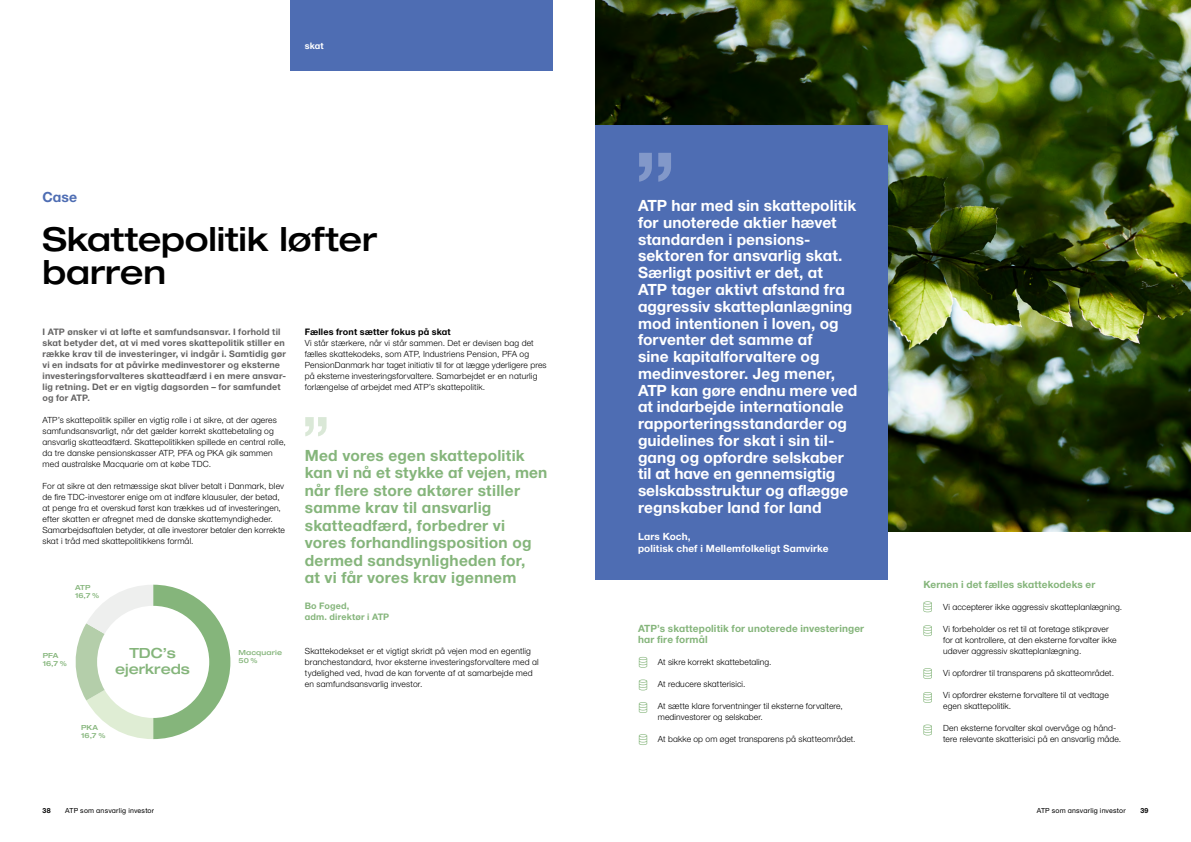
<style>
.page{position:relative;width:1191px;height:842px;background:#fff}
.page>*{position:absolute;margin:0;border:0;box-sizing:border-box;transform-origin:0 0}
.t1{font:700 90px "Helvetica Neue ATP Body";color:#fff}
.t2{font:700 60px "Helvetica Neue ATP Body";color:#85b57b}
.t3{font:500 33px/33px "Helvetica Neue ATP Head";letter-spacing:-.005em;color:#000}
.t4{font:700 15.5px/16.8px "Helvetica Neue ATP Body";letter-spacing:.005em;color:#fff}
.t5{font:700 15.5px/17.5px "Helvetica Neue ATP Body";letter-spacing:.015em;color:#85b57b}
.t6{font:500 14px/16px "Helvetica Neue ATP Head";letter-spacing:-.005em;color:#85b57b;text-align:center}
.t7{font:700 14px "Helvetica Neue ATP Body";color:#4e6db3}
.t8{font:700 10px/11px "Helvetica Neue ATP Body";letter-spacing:.015em;color:#85b57b}
.t9{font:700 10px/12px "Helvetica Neue ATP Body";letter-spacing:.015em;color:#fff}
.t10{font:700 9px/11px "Helvetica Neue ATP Body";letter-spacing:.02em;color:#646363}
.t11{font:700 9px "Helvetica Neue ATP Body";letter-spacing:.015em;color:#000}
.t12{font:700 9px/11px "Helvetica Neue ATP Body";letter-spacing:.02em;color:#85b57b}
.t13{font:700 9px "Helvetica Neue ATP Body";color:#fff}
.t14{font:300 8.5px/11px "Helvetica Neue ATP Body";letter-spacing:.015em;color:#000}
.t15{font:7px "Helvetica Neue ATP Body";letter-spacing:.025em;color:#000}
.t16{font:500 7px/8px "Helvetica Neue ATP Head";letter-spacing:.015em;color:#85b57b}
.t17{font:700 7px "Helvetica Neue ATP Body";color:#000}
</style>
<div class="page">
<img style="left:595px;top:0;width:596px;height:532px">
<svg style="left:639px;top:657px;width:8px;height:11px"></svg>
<svg style="left:923px;top:601px;width:9px;height:11px"></svg>
<svg style="left:639px;top:679px;width:8px;height:11px"></svg>
<svg style="left:923px;top:625px;width:9px;height:11px"></svg>
<svg style="left:639px;top:702px;width:8px;height:11px"></svg>
<svg style="left:923px;top:668px;width:9px;height:11px"></svg>
<svg style="left:639px;top:734px;width:8px;height:11px"></svg>
<svg style="left:923px;top:692px;width:9px;height:11px"></svg>
<svg style="left:923px;top:724px;width:9px;height:11px"></svg>
<div style="left:595px;top:125px;width:292px;height:455px;background:#4e6db3"></div>
<div style="left:291px;top:0;width:262px;height:70px;background:#4e6db3"></div>
<svg style="left:75px;top:585px;width:155px;height:154px"></svg>
<h3 class="t7" style="left:43px;top:189px;width:36px">Case</h3>
<p class="t13" style="left:305px;top:40px;width:20px">skat</p>
<h3 class="t3" style="left:43px;top:222px;width:336px">Skattepolitik løfter barren</h3>
<p class="t10" style="left:43px;top:326px;width:245px">I ATP ønsker vi at løfte et samfundsansvar. I forhold til skat betyder det, at vi med vores skattepolitik stiller en række krav til de investeringer, vi indgår i. Samtidig gør vi en indsats for at påvirke medinvestorer og eksterne investeringsforvalteres skatteadfærd i en mere ansvar&shy;lig retning. Det er en vigtig dagsorden – for samfundet og for ATP.</p>
<p class="t14" style="left:43px;top:415px;width:245px">ATP’s skattepolitik spiller en vigtig rolle i at sikre, at der ageres samfundsansvarligt, når det gælder korrekt skattebetaling og ansvarlig skatteadfærd. Skattepolitikken spillede en central rolle, da tre danske pensionskasser ATP, PFA og PKA gik sammen med australske Macquarie om at købe TDC.</p>
<p class="t14" style="left:43px;top:481px;width:244px">For at sikre at den retmæssige skat bliver betalt i Danmark, blev de fire TDC-investorer enige om at indføre klausuler, der betød, at penge fra et overskud først kan trækkes ud af investeringen, efter skatten er afregnet med de danske skattemyndigheder.<br>Samarbejdsaftalen betyder, at alle investorer betaler den korrekte skat i tråd med skattepolitikkens formål.</p>
<p class="t16" style="left:75px;top:584px;width:26px">ATP<br>16,7 %</p>
<p class="t16" style="left:43px;top:651px;width:26px">PFA<br>16,7 %</p>
<h3 class="t6" style="left:115px;top:645px;width:76px">TDC’s ejerkreds</h3>
<p class="t16" style="left:81px;top:724px;width:26px">PKA<br>16,7 %</p>
<p class="t16" style="left:238px;top:648px;width:45px">Macquarie<br>50 %</p>
<p class="t11" style="left:305px;top:326px;width:147px">Fælles front sætter fokus på skat</p>
<p class="t14" style="left:305px;top:338px;width:243px">Vi står stærkere, når vi står sammen. Det er devisen bag det fælles skattekodeks, som ATP, Industriens Pension, PFA og PensionDanmark har taget initiativ til for at lægge yderligere pres på eksterne investeringsforvaltere. Samarbejdet er en naturlig forlængelse af arbejdet med ATP’s skattepolitik.</p>
<h2 class="t2" style="left:330px;top:452px;width:29px;rotate:-180deg">“</h2>
<h3 class="t5" style="left:305px;top:446px;width:244px">Med vores egen skattepolitik kan vi nå et stykke af vejen, men når flere store aktører stiller samme krav til ansvarlig skatteadfærd, forbedrer vi vores forhandlingsposition og dermed sandsynligheden for,<br>at vi får vores krav igennem</h3>
<p class="t12" style="left:305px;top:600px;width:86px">Bo Foged,<br>adm. direktør i ATP</p>
<p class="t14" style="left:305px;top:646px;width:235px">Skattekodekset er et vigtigt skridt på vejen mod en egentlig branchestandard, hvor eksterne investeringsforvaltere med al tydelighed ved, hvad de kan forvente af at samarbejde med en samfundsansvarlig investor.</p>
<h1 class="t1" style="left:676px;top:205px;width:43px;rotate:-180deg">“</h1>
<p class="t4" style="left:638px;top:197px;width:221px">ATP har med sin skattepolitik for unoterede aktier hævet standarden i pensions&shy;sektoren for ansvarlig skat.<br>Særligt positivt er det, at<br>ATP tager aktivt afstand fra aggressiv skatteplanlægning mod intentionen i loven, og forventer det samme af<br>sine kapitalforvaltere og medinvestorer. Jeg mener,<br>ATP kan gøre endnu mere ved at indarbejde internationale rapporteringsstandarder og guidelines for skat i sin til&shy;gang og opfordre selskaber til at have en gennemsigtig selskabsstruktur og aflægge regnskaber land for land</p>
<p class="t9" style="left:638px;top:530px;width:192px">Lars Koch,<br>politisk chef i Mellemfolkeligt Samvirke</p>
<p class="t8" style="left:638px;top:623px;width:228px">ATP’s skattepolitik for unoterede investeringer har fire formål</p>
<p class="t14" style="left:658px;top:657px;width:115px">At sikre korrekt skattebetaling.</p>
<p class="t14" style="left:658px;top:679px;width:89px">At reducere skatterisici.</p>
<p class="t14" style="left:658px;top:701px;width:187px">At sætte klare forventninger til eksterne forvaltere, medinvestorer og selskaber.</p>
<p class="t14" style="left:658px;top:734px;width:199px">At bakke op om øget transparens på skatteområdet.</p>
<p class="t8" style="left:923px;top:579px;width:173px">Kernen i det fælles skattekodeks er</p>
<p class="t14" style="left:943px;top:602px;width:180px">Vi accepterer ikke aggressiv skatteplanlægning.</p>
<p class="t14" style="left:943px;top:624px;width:175px">Vi forbeholder os ret til at foretage stikprøver for at kontrollere, at den eksterne forvalter ikke udøver aggressiv skatteplanlægning.</p>
<p class="t14" style="left:943px;top:668px;width:172px">Vi opfordrer til transparens på skatteområdet.</p>
<p class="t14" style="left:943px;top:690px;width:167px">Vi opfordrer eksterne forvaltere til at vedtage egen skattepolitik.</p>
<p class="t14" style="left:943px;top:723px;width:180px">Den eksterne forvalter skal overvåge og hånd&shy;tere relevante skatterisici på en ansvarlig måde.</p>
<p class="t17" style="left:43px;top:806px;width:10px">38</p>
<p class="t15" style="left:65px;top:806px;width:90px">ATP som ansvarlig investor</p>
<p class="t15" style="left:1036px;top:806px;width:90px">ATP som ansvarlig investor</p>
<p class="t17" style="left:1140px;top:806px;width:10px">39</p>
</div>
